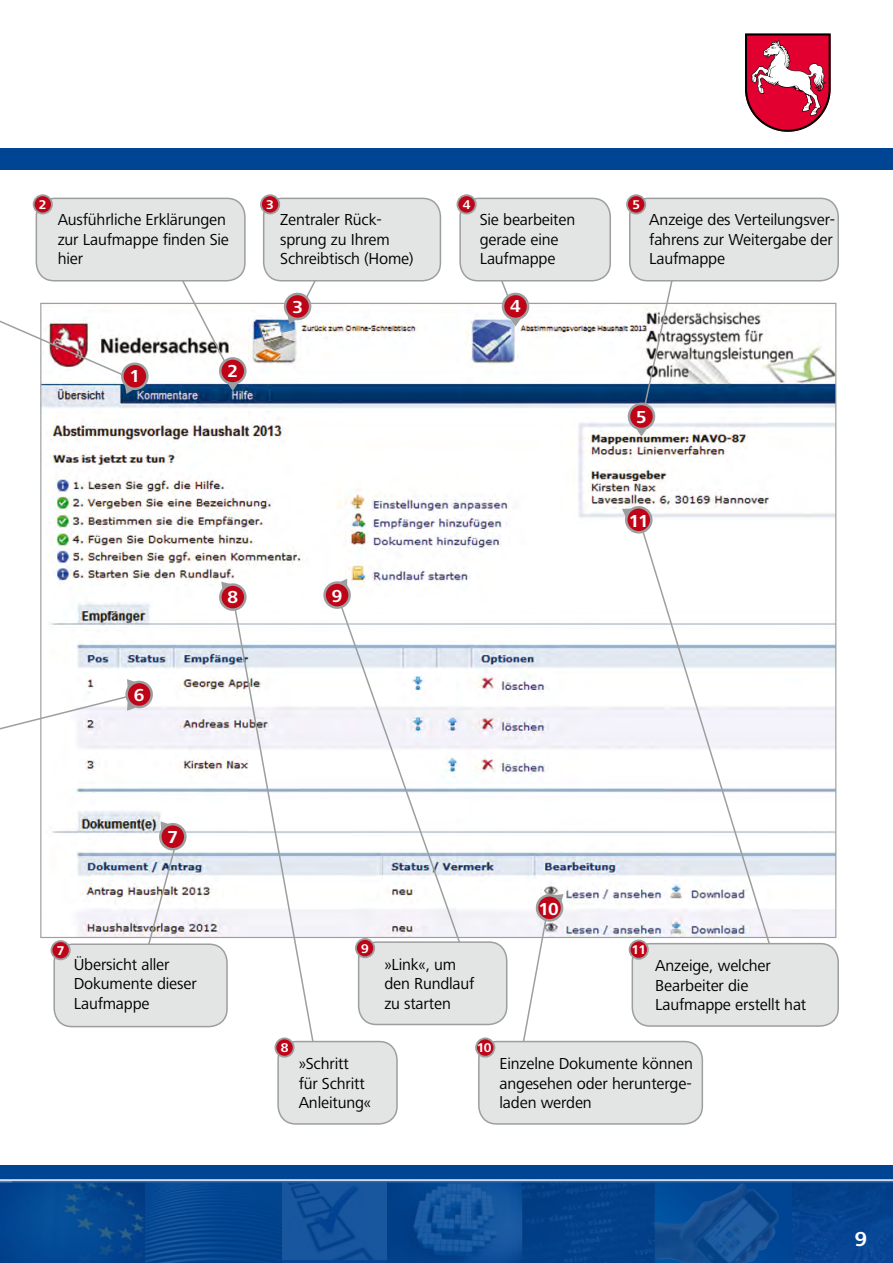
<style>
.page{position:relative;width:893px;height:1263px;background:#fff}
.page>*{position:absolute;margin:0;border:0;box-sizing:border-box;transform-origin:0 0}
.t1{font:700 21px "Frutiger Next LT";color:#fff}
.t2{font:700 18px "Frutiger Next LT";color:#fff}
.t3{font:16.5px/19.5px "Frutiger Next LT";letter-spacing:-.01em;color:#000}
.t4{font:700 13.2px "Frutiger Next LT";color:#fff}
</style>
<div class="page">
<div style="left:0;top:1165px;width:893px;height:98px;background:#004494"></div>
<img style="left:0;top:1182px;width:145px;height:81px">
<svg style="left:655px;top:1182px;width:137px;height:81px"></svg>
<img style="left:655px;top:1187px;width:82px;height:73px">
<div style="left:282px;top:1181px;width:106px;height:82px;background:#064695"></div>
<img style="left:282px;top:1182px;width:105px;height:78px">
<img style="left:387px;top:1182px;width:135px;height:81px">
<div style="left:522px;top:1181px;width:133px;height:82px;background:#024089"></div>
<img style="left:792px;top:1182px;width:101px;height:81px">
<hr style="left:0;top:1181px;width:893px;height:1px;background:#fff">
<hr style="left:0;top:1179px;width:893px;height:2px;background:#fff">
<img style="left:42px;top:305px;width:792px;height:631px">
<svg style="left:231px;top:592px;width:95px;height:463px"></svg>
<svg style="left:337px;top:597px;width:139px;height:390px"></svg>
<svg style="left:508px;top:916px;width:40px;height:125px"></svg>
<svg style="left:638px;top:518px;width:154px;height:425px"></svg>
<svg style="left:160px;top:824px;width:25px;height:25px"></svg>
<div style="left:159px;top:823px;width:28px;height:27px;border:3px solid #9c9e9f;border-radius:50%"></div>
<img style="left:138px;top:820px;width:42px;height:123px">
<div style="left:127px;top:682px;width:25px;height:25px;background:#c00418;border-radius:50%"></div>
<div style="left:125px;top:681px;width:28px;height:27px;border:3px solid #9c9e9f;border-radius:50%"></div>
<svg style="left:0;top:677px;width:138px;height:76px"></svg>
<div style="left:220px;top:585px;width:25px;height:25px;background:#c00418;border-radius:50%"></div>
<div style="left:219px;top:583px;width:28px;height:28px;border:3px solid #9c9e9f;border-radius:50%"></div>
<svg style="left:220px;top:580px;width:11px;height:13px"></svg>
<div style="left:359px;top:942px;width:148px;height:82px;background:#e3e4e4;border-radius:18px"></div>
<div style="left:358px;top:941px;width:149px;height:84px;border:2px solid #9c9e9f;border-radius:18px"></div>
<div style="left:356px;top:939px;width:18px;height:18px;background:#c00418;border-radius:50%"></div>
<div style="left:355px;top:938px;width:20px;height:20px;border:2px solid #9c9e9f;border-radius:50%"></div>
<svg style="left:220px;top:358px;width:25px;height:25px"></svg>
<div style="left:219px;top:357px;width:28px;height:28px;border:3px solid #9c9e9f;border-radius:50%"></div>
<svg style="left:167px;top:276px;width:73px;height:117px"></svg>
<div style="left:36px;top:198px;width:209px;height:83px;background:#e3e4e4;border-radius:18px"></div>
<div style="left:36px;top:198px;width:210px;height:83px;border:2px solid #9c9e9f;border-radius:18px"></div>
<div style="left:34px;top:195px;width:18px;height:18px;background:#c00418;border-radius:50%"></div>
<div style="left:33px;top:194px;width:20px;height:20px;border:2px solid #9c9e9f;border-radius:50%"></div>
<div style="left:284px;top:293px;width:27px;height:27px;border:3px solid #9c9e9f;border-radius:50%"></div>
<svg style="left:286px;top:281px;width:42px;height:45px"></svg>
<svg style="left:503px;top:294px;width:25px;height:25px"></svg>
<div style="left:502px;top:293px;width:27px;height:27px;border:3px solid #9c9e9f;border-radius:50%"></div>
<svg style="left:491px;top:281px;width:32px;height:47px"></svg>
<svg style="left:629px;top:404px;width:25px;height:25px"></svg>
<div style="left:628px;top:403px;width:27px;height:27px;border:3px solid #9c9e9f;border-radius:50%"></div>
<svg style="left:635px;top:276px;width:46px;height:163px"></svg>
<div style="left:264px;top:198px;width:176px;height:83px;background:#e3e4e4;border-radius:18px"></div>
<div style="left:263px;top:198px;width:178px;height:83px;border:2px solid #9c9e9f;border-radius:18px"></div>
<div style="left:261px;top:195px;width:18px;height:18px;background:#c00418;border-radius:50%"></div>
<div style="left:260px;top:194px;width:20px;height:20px;border:2px solid #9c9e9f;border-radius:50%"></div>
<div style="left:460px;top:198px;width:150px;height:83px;background:#e3e4e4;border-radius:18px"></div>
<div style="left:459px;top:198px;width:152px;height:83px;border:2px solid #9c9e9f;border-radius:18px"></div>
<div style="left:457px;top:195px;width:19px;height:18px;background:#c00418;border-radius:50%"></div>
<div style="left:457px;top:194px;width:20px;height:20px;border:2px solid #9c9e9f;border-radius:50%"></div>
<div style="left:630px;top:198px;width:208px;height:83px;background:#e3e4e4;border-radius:18px"></div>
<div style="left:629px;top:198px;width:210px;height:83px;border:2px solid #9c9e9f;border-radius:18px"></div>
<div style="left:627px;top:195px;width:18px;height:18px;background:#c00418;border-radius:50%"></div>
<div style="left:626px;top:194px;width:20px;height:20px;border:2px solid #9c9e9f;border-radius:50%"></div>
<div style="left:278px;top:1041px;width:119px;height:83px;background:#e3e4e4;border-radius:18px"></div>
<div style="left:277px;top:1041px;width:121px;height:84px;border:2px solid #9c9e9f;border-radius:18px"></div>
<div style="left:275px;top:1038px;width:19px;height:19px;background:#c00418;border-radius:50%"></div>
<div style="left:274px;top:1037px;width:21px;height:20px;border:2px solid #9c9e9f;border-radius:50%"></div>
<div style="left:54px;top:944px;width:173px;height:82px;background:#e3e4e4;border-radius:18px"></div>
<div style="left:53px;top:943px;width:175px;height:84px;border:2px solid #9c9e9f;border-radius:18px"></div>
<div style="left:51px;top:941px;width:19px;height:18px;background:#c00418;border-radius:50%"></div>
<div style="left:51px;top:940px;width:20px;height:20px;border:2px solid #9c9e9f;border-radius:50%"></div>
<div style="left:537px;top:895px;width:25px;height:25px;background:#c00418;border-radius:50%"></div>
<div style="left:536px;top:894px;width:27px;height:27px;border:3px solid #9c9e9f;border-radius:50%"></div>
<svg style="left:552px;top:893px;width:13px;height:11px"></svg>
<div style="left:479px;top:1041px;width:223px;height:83px;background:#e3e4e4;border-radius:18px"></div>
<div style="left:478px;top:1041px;width:225px;height:84px;border:2px solid #9c9e9f;border-radius:18px"></div>
<div style="left:476px;top:1038px;width:18px;height:19px;background:#c00418;border-radius:50%"></div>
<div style="left:475px;top:1037px;width:20px;height:20px;border:2px solid #9c9e9f;border-radius:50%"></div>
<div style="left:626px;top:507px;width:25px;height:25px;background:#c00418;border-radius:50%"></div>
<div style="left:625px;top:506px;width:27px;height:28px;border:3px solid #9c9e9f;border-radius:50%"></div>
<svg style="left:620px;top:507px;width:12px;height:13px"></svg>
<div style="left:632px;top:944px;width:206px;height:82px;background:#e3e4e4;border-radius:18px"></div>
<div style="left:632px;top:943px;width:207px;height:84px;border:2px solid #9c9e9f;border-radius:18px"></div>
<div style="left:630px;top:940px;width:18px;height:19px;background:#c00418;border-radius:50%"></div>
<div style="left:629px;top:939px;width:20px;height:21px;border:2px solid #9c9e9f;border-radius:50%"></div>
<div style="left:325px;top:583px;width:25px;height:25px;background:#c00418;border-radius:50%"></div>
<div style="left:323px;top:581px;width:28px;height:28px;border:3px solid #9c9e9f;border-radius:50%"></div>
<svg style="left:336px;top:577px;width:13px;height:12px"></svg>
<div style="left:122px;top:364px;width:25px;height:25px;background:#c00418;border-radius:50%"></div>
<div style="left:121px;top:362px;width:28px;height:28px;border:3px solid #9c9e9f;border-radius:50%"></div>
<svg style="left:0;top:258px;width:137px;height:138px"></svg>
<div style="left:0;top:149px;width:893px;height:21px;background:#004494"></div>
<svg style="left:745px;top:34px;width:86px;height:98px"></svg>
<p class="t4" style="left:39px;top:197px;width:9px">2</p>
<p class="t3" style="left:58px;top:210px;width:173px">Ausführliche Erklärungen zur Laufmappe finden Sie hier</p>
<p class="t2" style="left:130px;top:366px;width:12px">1</p>
<p class="t2" style="left:228px;top:360px;width:12px">2</p>
<p class="t4" style="left:266px;top:197px;width:9px">3</p>
<p class="t3" style="left:280px;top:210px;width:135px">Zentraler Rück&shy;sprung zu Ihrem<br>Schreibtisch (Home)</p>
<p class="t4" style="left:463px;top:197px;width:9px">4</p>
<p class="t3" style="left:480px;top:210px;width:97px">Sie bearbeiten gerade eine<br>Laufmappe</p>
<p class="t2" style="left:292px;top:297px;width:12px">3</p>
<p class="t2" style="left:510px;top:296px;width:12px">4</p>
<p class="t2" style="left:134px;top:685px;width:12px">6</p>
<p class="t2" style="left:228px;top:587px;width:12px">8</p>
<p class="t2" style="left:332px;top:586px;width:12px">9</p>
<p class="t4" style="left:632px;top:197px;width:9px">5</p>
<p class="t3" style="left:649px;top:210px;width:187px">Anzeige des Verteilungsver&shy;fahrens zur Weitergabe der<br>Laufmappe</p>
<p class="t2" style="left:636px;top:407px;width:12px">5</p>
<p class="t2" style="left:629px;top:510px;width:21px">11</p>
<p class="t2" style="left:168px;top:827px;width:12px">7</p>
<p class="t4" style="left:57px;top:943px;width:9px">7</p>
<p class="t3" style="left:74px;top:954px;width:125px">Übersicht aller<br>Dokumente dieser<br>Laufmappe</p>
<p class="t4" style="left:361px;top:941px;width:9px">9</p>
<p class="t4" style="left:281px;top:1040px;width:9px">8</p>
<p class="t3" style="left:299px;top:1054px;width:74px">»Schritt für Schritt<br>Anleitung«</p>
<p class="t2" style="left:538px;top:898px;width:22px">10</p>
<p class="t3" style="left:384px;top:954px;width:92px">»Link«, um den Rundlauf zu starten</p>
<p class="t4" style="left:631px;top:942px;width:16px">11</p>
<p class="t3" style="left:655px;top:956px;width:153px">Anzeige, welcher<br>Bearbeiter die<br>Laufmappe erstellt hat</p>
<p class="t4" style="left:477px;top:1040px;width:16px">10</p>
<p class="t3" style="left:500px;top:1054px;width:195px;text-align:justify">Einzelne Dokumente können angesehen oder herunterge&shy;laden werden</p>
<p class="t1" style="left:855px;top:1227px;width:14px">9</p>
</div>
